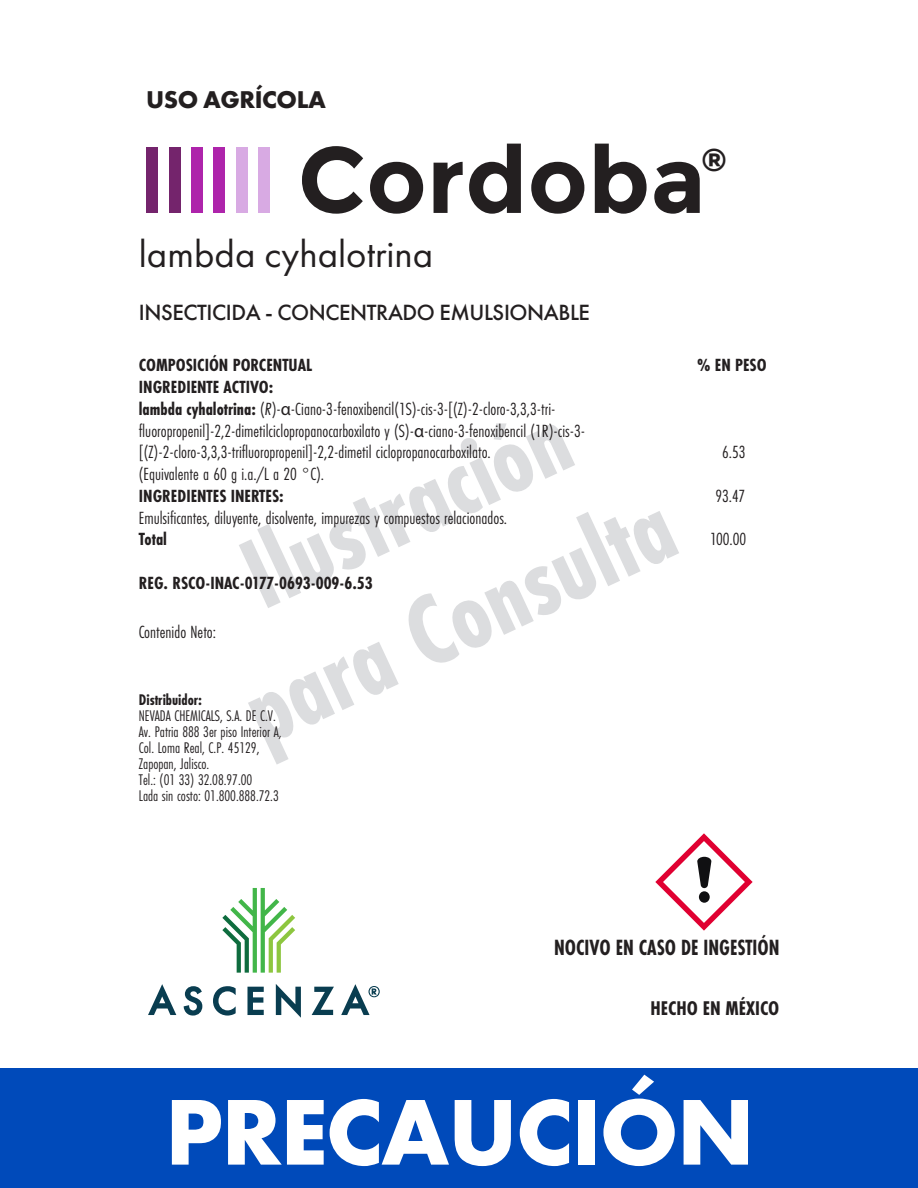
<style>
.page{position:relative;width:918px;height:1188px;background:#fff}
.page>*{position:absolute;margin:0;border:0;box-sizing:border-box;transform-origin:0 0}
.t1{font:700 96.9px "Futura PT";letter-spacing:-.02em;color:#fff}
.t2{font:700 93.45px "Montserrat";color:#231f20}
.t3{font:38.85px "Futura PT";color:#231f20}
.t4{font:700 31.5px "Montserrat";color:#231f20}
.t5{font:700 25.2px "Futura PT";letter-spacing:-.02em;color:#231f20}
.t6{font:500 22.95px "Futura PT";letter-spacing:-.02em;color:#231f20}
.t7{font:700 22.95px "Futura PT Cond";color:#231f20;scale:.91 1}
.t8{font:700 20.55px "Futura PT Cond";color:#231f20}
.t9{font:18.3px/21.8px "Futura PT Cond";color:#231f20}
.t10{font:700 18.3px "Futura PT Cond";color:#231f20}
.t11{font:16.05px/16px "Futura PT Cond";color:#231f20}
.t12{font:700 16.05px "Futura PT Cond";color:#231f20}
.s1{font-weight:700}
.s2{font-style:italic}
.s3{font-family:"Myriad Pro"}
</style>
<div class="page">
<svg style="left:239px;top:423px;width:440px;height:341px"></svg>
<svg style="left:184px;top:986px;width:18px;height:30px"></svg>
<svg style="left:213px;top:986px;width:23px;height:30px"></svg>
<svg style="left:247px;top:987px;width:17px;height:28px"></svg>
<svg style="left:276px;top:984px;width:25px;height:34px"></svg>
<svg style="left:312px;top:987px;width:22px;height:28px"></svg>
<svg style="left:148px;top:984px;width:28px;height:31px"></svg>
<svg style="left:222px;top:888px;width:73px;height:85px"></svg>
<svg style="left:341px;top:984px;width:39px;height:31px"></svg>
<svg style="left:655px;top:833px;width:98px;height:98px"></svg>
<div style="left:146px;top:147px;width:12px;height:66px;background:#74246c"></div>
<div style="left:169px;top:147px;width:12px;height:66px;background:#74246c"></div>
<div style="left:191px;top:147px;width:12px;height:66px;background:#ae24ab"></div>
<div style="left:214px;top:147px;width:11px;height:66px;background:#ae24ab"></div>
<div style="left:236px;top:147px;width:12px;height:66px;background:#d8aae3"></div>
<div style="left:258px;top:147px;width:12px;height:66px;background:#d8aae3"></div>
<div style="left:0;top:1069px;width:918px;height:119px;background:#004aba"></div>
<h3 class="t5" style="left:146px;top:84px;width:181px">USO AGRÍCOLA</h3>
<h2 class="t2" style="left:298px;top:124px;width:410px">Cordoba</h2>
<h3 class="t4" style="left:701px;top:141px;width:27px">®</h3>
<h3 class="t3" style="left:139px;top:231px;width:296px">lambda cyhalotrina</h3>
<p class="t6" style="left:139px;top:298px;width:453px">INSECTICIDA - CONCENTRADO EMULSIONABLE</p>
<p class="t10" style="left:139px;top:355px;width:175px">COMPOSICIÓN PORCENTUAL</p>
<p class="t10" style="left:697px;top:355px;width:71px">% EN PESO</p>
<p class="t9" style="left:139px;top:376px;width:448px"><span class="s1">INGREDIENTE ACTIVO:<br>lambda cyhalotrina:</span> (<span class="s2">R</span>)-<span class="s3">α</span>-Ciano-3-fenoxibencil(1S)-cis-3-[(Z)-2-cloro-3,3,3-tri&shy;fluoropropenil]-2,2-dimetilciclopropanocarboxilato y (S)-<span class="s3">α</span>-ciano-3-fenoxibencil (1R)-cis-3- [(Z)-2-cloro-3,3,3-trifluoropropenil]-2,2-dimetil ciclopropanocarboxilato.</p>
<p class="t9" style="left:722px;top:441px;width:25px">6.53</p>
<p class="t9" style="left:139px;top:463px;width:187px">(Equivalente a 60 g i.a./L a 20 °C).</p>
<p class="t10" style="left:139px;top:485px;width:146px">INGREDIENTES INERTES:</p>
<p class="t9" style="left:716px;top:485px;width:31px">93.47</p>
<p class="t9" style="left:139px;top:507px;width:370px">Emulsificantes, diluyente, disolvente, impurezas y compuestos relacionados.</p>
<p class="t10" style="left:139px;top:529px;width:30px">Total</p>
<p class="t9" style="left:710px;top:528px;width:38px">100.00</p>
<p class="t10" style="left:139px;top:572px;width:235px">REG. RSCO-INAC-0177-0693-009-6.53</p>
<p class="t9" style="left:139px;top:621px;width:79px">Contenido Neto:</p>
<p class="t12" style="left:139px;top:691px;width:65px">Distribuidor:</p>
<p class="t11" style="left:139px;top:708px;width:144px">NEVADA CHEMICALS, S.A. DE C.V.<br>Av. Patria 888 3er piso Interior A,<br>Col. Loma Real, C.P. 45129,<br>Zapopan, Jalisco.<br>Tel.: (01 33) 32.08.97.00<br>Lada sin costo: 01.800.888.72.3</p>
<p class="t7" style="left:554px;top:934px;width:249px">NOCIVO EN CASO DE INGESTIÓN</p>
<p class="t8" style="left:650px;top:996px;width:131px">HECHO EN MÉXICO</p>
<h1 class="t1" style="left:165px;top:1070px;width:591px">PRECAUCIÓN</h1>
</div>
